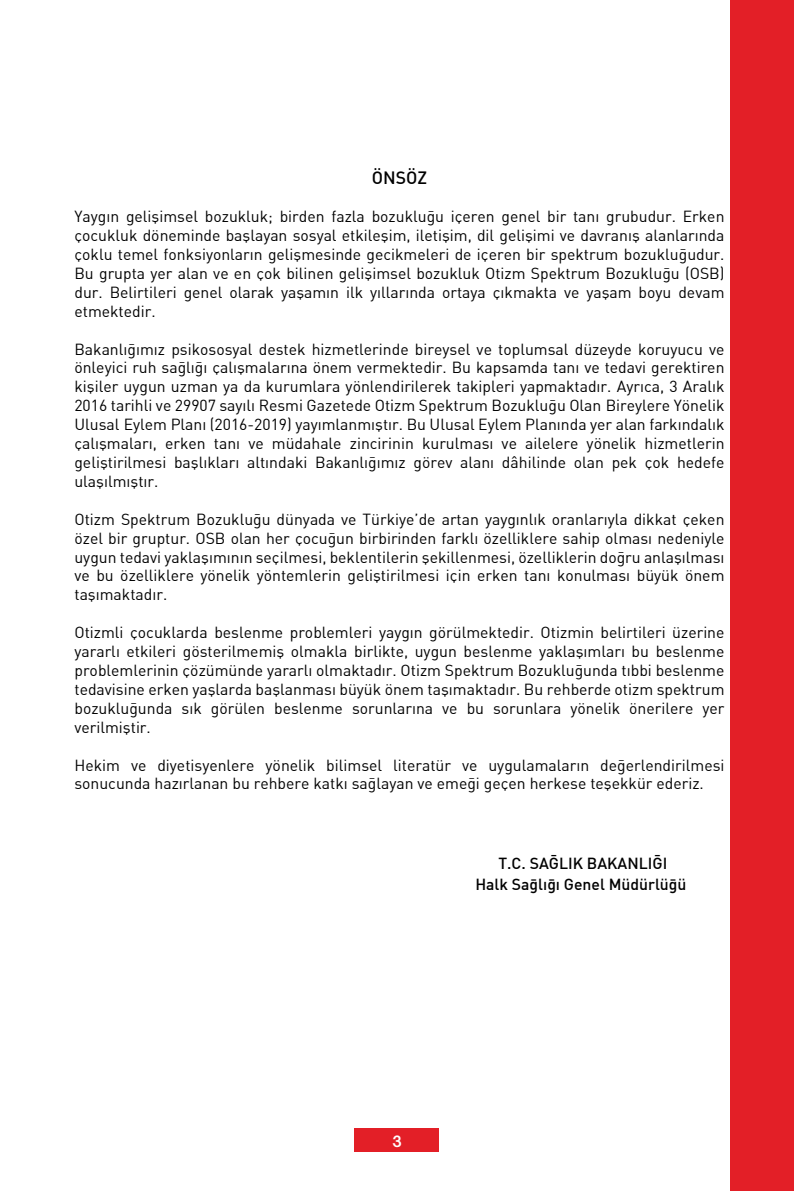
<style>
.page{position:relative;width:794px;height:1191px;background:#fff}
.page>*{position:absolute;margin:0;border:0;box-sizing:border-box;transform-origin:0 0}
.t1{font:500 17.5px "DI Nbek";color:#000}
.t2{font:15.75px/18.9px "DIN Bek";color:#000;text-align:justify}
.t3{font:500 15.75px/21px "DI Nbek";color:#000;text-align:center}
.t4{font:700 14px "Gujarati Sangam MN";color:#fff}
</style>
<div class="page">
<div style="left:731px;top:0;width:63px;height:1191px;background:#e31f27"></div>
<div style="left:355px;top:1128px;width:84px;height:23px;background:#e31f27"></div>
<p class="t1" style="left:372px;top:167px;width:57px">ÖNSÖZ</p>
<p class="t2" style="left:74px;top:207px;width:651px">Yaygın gelişimsel bozukluk; birden fazla bozukluğu içeren genel bir tanı grubudur. Erken çocukluk döneminde başlayan sosyal etkileşim, iletişim, dil gelişimi ve davranış alanlarında çoklu temel fonksiyonların gelişmesinde gecikmeleri de içeren bir spektrum bozukluğudur.<br>Bu grupta yer alan ve en çok bilinen gelişimsel bozukluk Otizm Spektrum Bozukluğu (OSB) dur. Belirtileri genel olarak yaşamın ilk yıllarında ortaya çıkmakta ve yaşam boyu devam etmektedir.</p>
<p class="t2" style="left:74px;top:339px;width:651px">Bakanlığımız psikososyal destek hizmetlerinde bireysel ve toplumsal düzeyde koruyucu ve önleyici ruh sağlığı çalışmalarına önem vermektedir. Bu kapsamda tanı ve tedavi gerektiren kişiler uygun uzman ya da kurumlara yönlendirilerek takipleri yapmaktadır. Ayrıca, 3 Aralık 2016 tarihli ve 29907 sayılı Resmi Gazetede Otizm Spektrum Bozukluğu Olan Bireylere Yönelik Ulusal Eylem Planı (2016-2019) yayımlanmıştır. Bu Ulusal Eylem Planında yer alan farkındalık çalışmaları, erken tanı ve müdahale zincirinin kurulması ve ailelere yönelik hizmetlerin geliştirilmesi başlıkları altındaki Bakanlığımız görev alanı dâhilinde olan pek çok hedefe ulaşılmıştır.</p>
<p class="t2" style="left:74px;top:509px;width:651px">Otizm Spektrum Bozukluğu dünyada ve Türkiye’de artan yaygınlık oranlarıyla dikkat çeken özel bir gruptur. OSB olan her çocuğun birbirinden farklı özelliklere sahip olması nedeniyle uygun tedavi yaklaşımının seçilmesi, beklentilerin şekillenmesi, özelliklerin doğru anlaşılması ve bu özelliklere yönelik yöntemlerin geliştirilmesi için erken tanı konulması büyük önem taşımaktadır.</p>
<p class="t2" style="left:74px;top:622px;width:651px">Otizmli çocuklarda beslenme problemleri yaygın görülmektedir. Otizmin belirtileri üzerine yararlı etkileri gösterilmemiş olmakla birlikte, uygun beslenme yaklaşımları bu beslenme problemlerinin çözümünde yararlı olmaktadır. Otizm Spektrum Bozukluğunda tıbbi beslenme tedavisine erken yaşlarda başlanması büyük önem taşımaktadır. Bu rehberde otizm spektrum bozukluğunda sık görülen beslenme sorunlarına ve bu sorunlara yönelik önerilere yer verilmiştir.</p>
<p class="t2" style="left:74px;top:755px;width:651px">Hekim ve diyetisyenlere yönelik bilimsel literatür ve uygulamaların değerlendirilmesi sonucunda hazırlanan bu rehbere katkı sağlayan ve emeği geçen herkese teşekkür ederiz.</p>
<p class="t3" style="left:475px;top:852px;width:213px">T.C. SAĞLIK BAKANLIĞI<br>Halk Sağlığı Genel Müdürlüğü</p>
<p class="t4" style="left:392px;top:1134px;width:11px">3</p>
</div>
